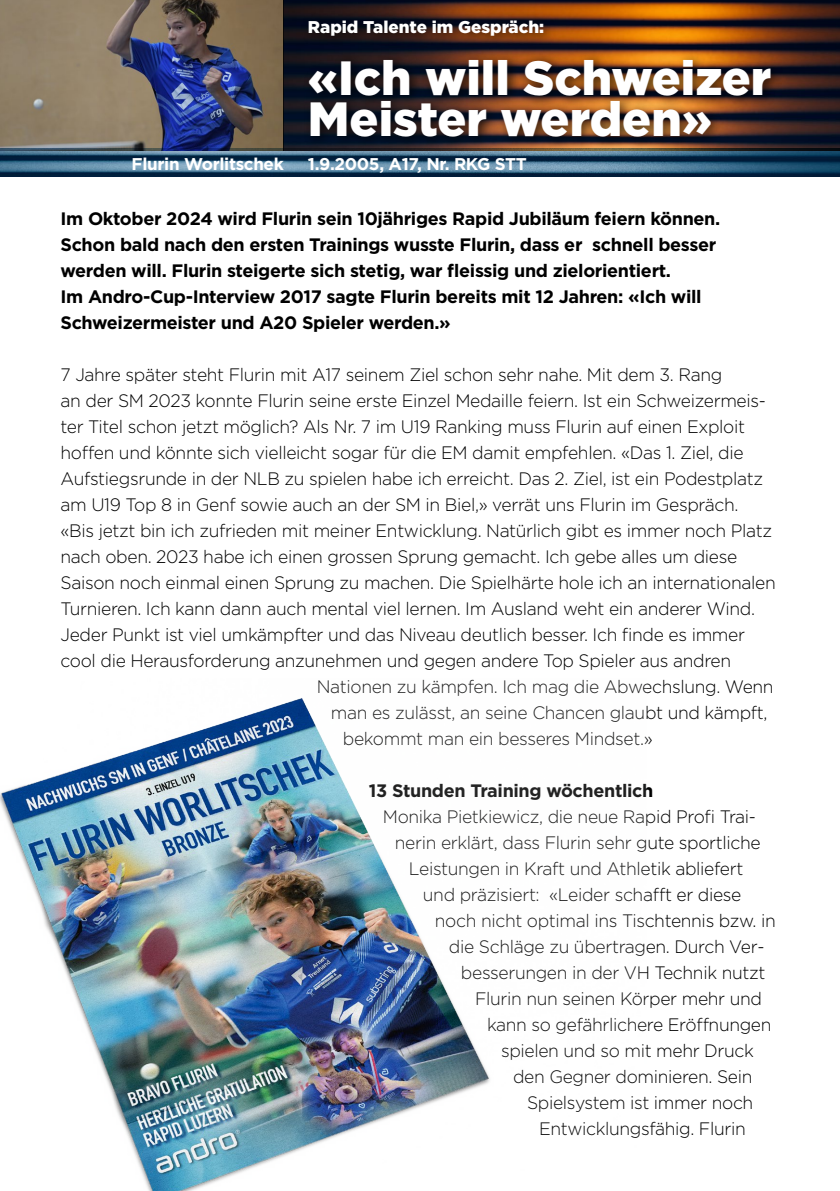
<style>
.page{position:relative;width:840px;height:1191px;background:#fff}
.page>*{position:absolute;margin:0;border:0;box-sizing:border-box;transform-origin:0 0}
.t1{font:900 48px/41.6px "Gotham";color:#fff}
.t2{font:300 18px "Gotham";letter-spacing:-.02em;color:#000}
.t3{font:700 18px/26px "Gotham";letter-spacing:-.02em;color:#000}
.t4{font:700 17px "Gotham";letter-spacing:-.02em;color:#fff}
.t5{font:900 17px "Gotham";color:#fff}
</style>
<div class="page">
<img style="left:283px;top:0;width:556px;height:148px">
<img style="left:0;top:0;width:283px;height:148px">
<svg style="left:839px;top:148px;width:1px;height:29px"></svg>
<img style="left:0;top:148px;width:839px;height:29px">
<div style="left:302px;top:51px;width:481px;height:100px;background:#000;opacity:.75"></div>
<div style="left:301px;top:13px;width:255px;height:36px;background:#000;opacity:.75"></div>
<img style="left:0;top:698px;width:490px;height:493px">
<p class="t5" style="left:308px;top:15px;width:238px">Rapid Talente im Gespräch:</p>
<h1 class="t1" style="left:308px;top:56px;width:464px">«Ich will Schweizer<br>Meister werden»</h1>
<p class="t4" style="left:131px;top:152px;width:154px">Flurin Worlitschek</p>
<p class="t4" style="left:308px;top:152px;width:220px">1.9.2005, A17, Nr. RKG STT</p>
<p class="t3" style="left:60px;top:205px;width:661px">Im Oktober 2024 wird Flurin sein 10jähriges Rapid Jubiläum feiern können.<br>Schon bald nach den ersten Trainings wusste Flurin, dass er schnell besser werden will. Flurin steigerte sich stetig, war fleissig und zielorientiert.<br>Im Andro-Cup-Interview 2017 sagte Flurin bereits mit 12 Jahren: «Ich will Schweizermeister und A20 Spieler werden.»</p>
<p class="t2" style="left:60px;top:363px;width:663px">7 Jahre später steht Flurin mit A17 seinem Ziel schon sehr nahe. Mit dem 3. Rang</p>
<p class="t2" style="left:60px;top:389px;width:706px">an der SM 2023 konnte Flurin seine erste Einzel Medaille feiern. Ist ein Schweizermeis-</p>
<p class="t2" style="left:60px;top:415px;width:685px">ter Titel schon jetzt möglich? Als Nr. 7 im U19 Ranking muss Flurin auf einen Exploit</p>
<p class="t2" style="left:60px;top:441px;width:684px">hoffen und könnte sich vielleicht sogar für die EM damit empfehlen. «Das 1. Ziel, die</p>
<p class="t2" style="left:60px;top:467px;width:703px">Aufstiegsrunde in der NLB zu spielen habe ich erreicht. Das 2. Ziel, ist ein Podestplatz</p>
<p class="t2" style="left:60px;top:493px;width:679px">am U19 Top 8 in Genf sowie auch an der SM in Biel,» verrät uns Flurin im Gespräch.</p>
<p class="t2" style="left:60px;top:519px;width:712px">«Bis jetzt bin ich zufrieden mit meiner Entwicklung. Natürlich gibt es immer noch Platz</p>
<p class="t2" style="left:60px;top:545px;width:677px">nach oben. 2023 habe ich einen grossen Sprung gemacht. Ich gebe alles um diese</p>
<p class="t2" style="left:60px;top:571px;width:716px">Saison noch einmal einen Sprung zu machen. Die Spielhärte hole ich an internationalen</p>
<p class="t2" style="left:60px;top:597px;width:695px">Turnieren. Ich kann dann auch mental viel lernen. Im Ausland weht ein anderer Wind.</p>
<p class="t2" style="left:60px;top:623px;width:685px">Jeder Punkt ist viel umkämpfter und das Niveau deutlich besser. Ich finde es immer</p>
<p class="t2" style="left:60px;top:649px;width:671px">cool die Herausforderung anzunehmen und gegen andere Top Spieler aus andren</p>
<p class="t2" style="left:316px;top:675px;width:458px">Nationen zu kämpfen. Ich mag die Abwechslung. Wenn</p>
<p class="t2" style="left:330px;top:701px;width:438px">man es zulässt, an seine Chancen glaubt und kämpft,</p>
<p class="t2" style="left:342px;top:727px;width:311px">bekommt man ein besseres Mindset.»</p>
<p class="t3" style="left:368px;top:777px;width:286px">13 Stunden Training wöchentlich</p>
<p class="t2" style="left:382px;top:805px;width:374px">Monika Pietkiewicz, die neue Rapid Profi Trai-</p>
<p class="t2" style="left:394px;top:831px;width:367px">nerin erklärt, dass Flurin sehr gute sportliche</p>
<p class="t2" style="left:408px;top:857px;width:336px">Leistungen in Kraft und Athletik abliefert</p>
<p class="t2" style="left:422px;top:883px;width:320px">und präzisiert: «Leider schafft er diese</p>
<p class="t2" style="left:434px;top:909px;width:342px">noch nicht optimal ins Tischtennis bzw. in</p>
<p class="t2" style="left:448px;top:935px;width:317px">die Schläge zu übertragen. Durch Ver-</p>
<p class="t2" style="left:460px;top:961px;width:306px">besserungen in der VH Technik nutzt</p>
<p class="t2" style="left:474px;top:987px;width:288px">Flurin nun seinen Körper mehr und</p>
<p class="t2" style="left:486px;top:1013px;width:286px">kann so gefährlichere Eröffnungen</p>
<p class="t2" style="left:500px;top:1039px;width:254px">spielen und so mit mehr Druck</p>
<p class="t2" style="left:512px;top:1065px;width:241px">den Gegner dominieren. Sein</p>
<p class="t2" style="left:526px;top:1091px;width:228px">Spielsystem ist immer noch</p>
<p class="t2" style="left:538px;top:1117px;width:208px">Entwicklungsfähig. Flurin</p>
</div>
